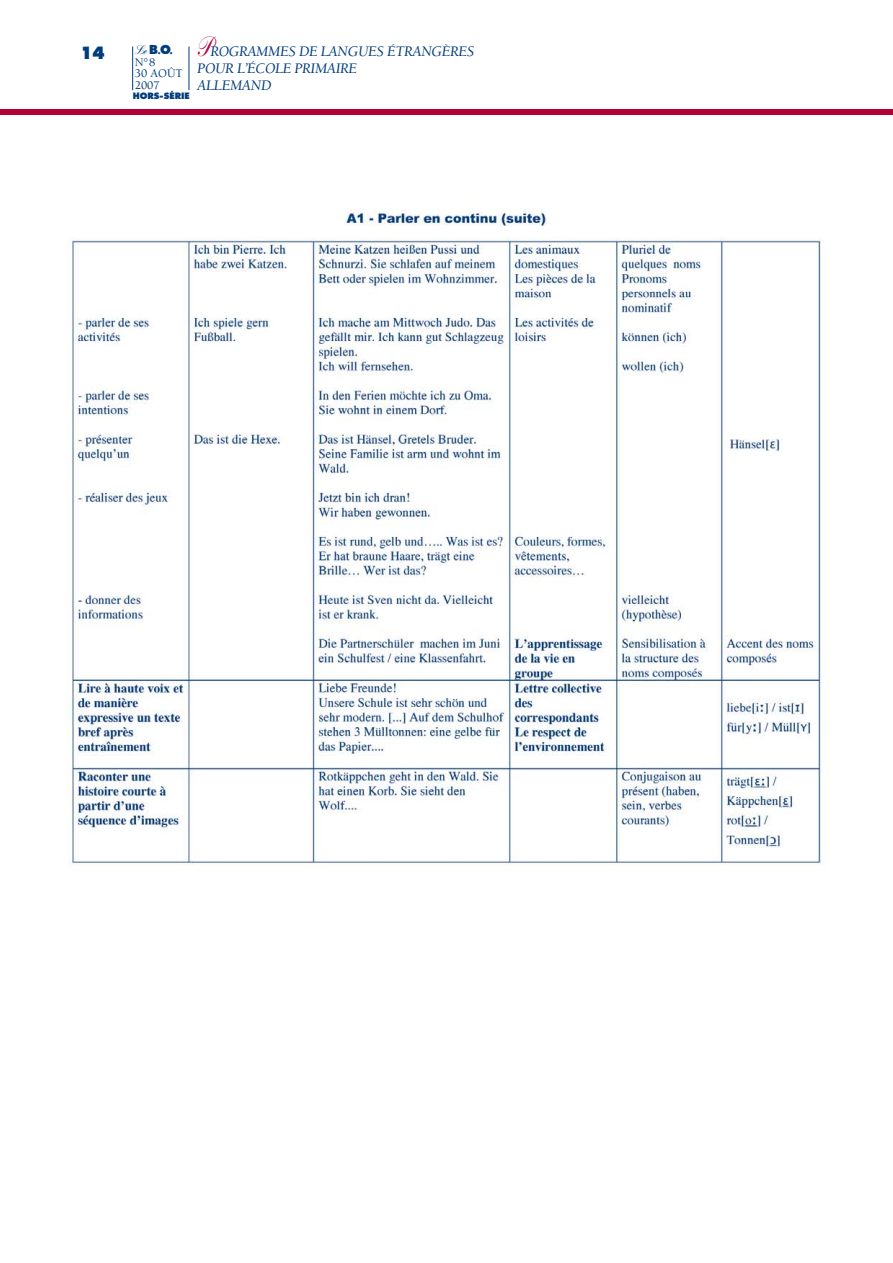
<style>
.page{position:relative;width:893px;height:1263px;background:#fff}
.page>*{position:absolute;margin:0;border:0;box-sizing:border-box;transform-origin:0 0}
.t1{font:800 16.5px "Futura";color:#003d7d;scale:.94 1}
.t2{font:italic 15px/16.8px "Berkeley";letter-spacing:-.02em;color:#003d7d}
.t3{font:500 12px/11.7px "Berkeley";color:#003d7d}
.t4{font:900 12px "Kuenstler Script";color:#003d7d;scale:.8 1}
.t5{font:800 8.55px "Futura";color:#003d7d}
.s1{font-family:"Kuenstler Script";font-weight:900;font-style:normal;font-size:27px;color:#b30038}
.s2{font-family:"Futura";font-weight:800}
</style>
<div class="page">
<div style="left:0;top:109px;width:892px;height:6px;background:#b30038"></div>
<hr style="left:188px;top:47px;width:1px;height:43px;background:#003d7d">
<hr style="left:132px;top:47px;width:1px;height:43px;background:#003d7d">
<img style="left:68px;top:212px;width:755px;height:654px">
<p class="t2" style="left:197px;top:44px;width:278px"><span class="s1">P</span>ROGRAMMES DE LANGUES ÉTRANGÈRES<br>POUR L’ÉCOLE PRIMAIRE<br>ALLEMAND</p>
<p class="t1" style="left:80px;top:46px;width:28px">14</p>
<p class="t4" style="left:135px;top:47px;width:49px">Le <span class="s2">B</span><span class="s2">.</span><span class="s2">O</span><span class="s2">.</span></p>
<p class="t3" style="left:135px;top:57px;width:49px">N°8<br>30 AOÛT<br>2007</p>
<p class="t5" style="left:133px;top:92px;width:59px">HORS-SÉRIE</p>
</div>
